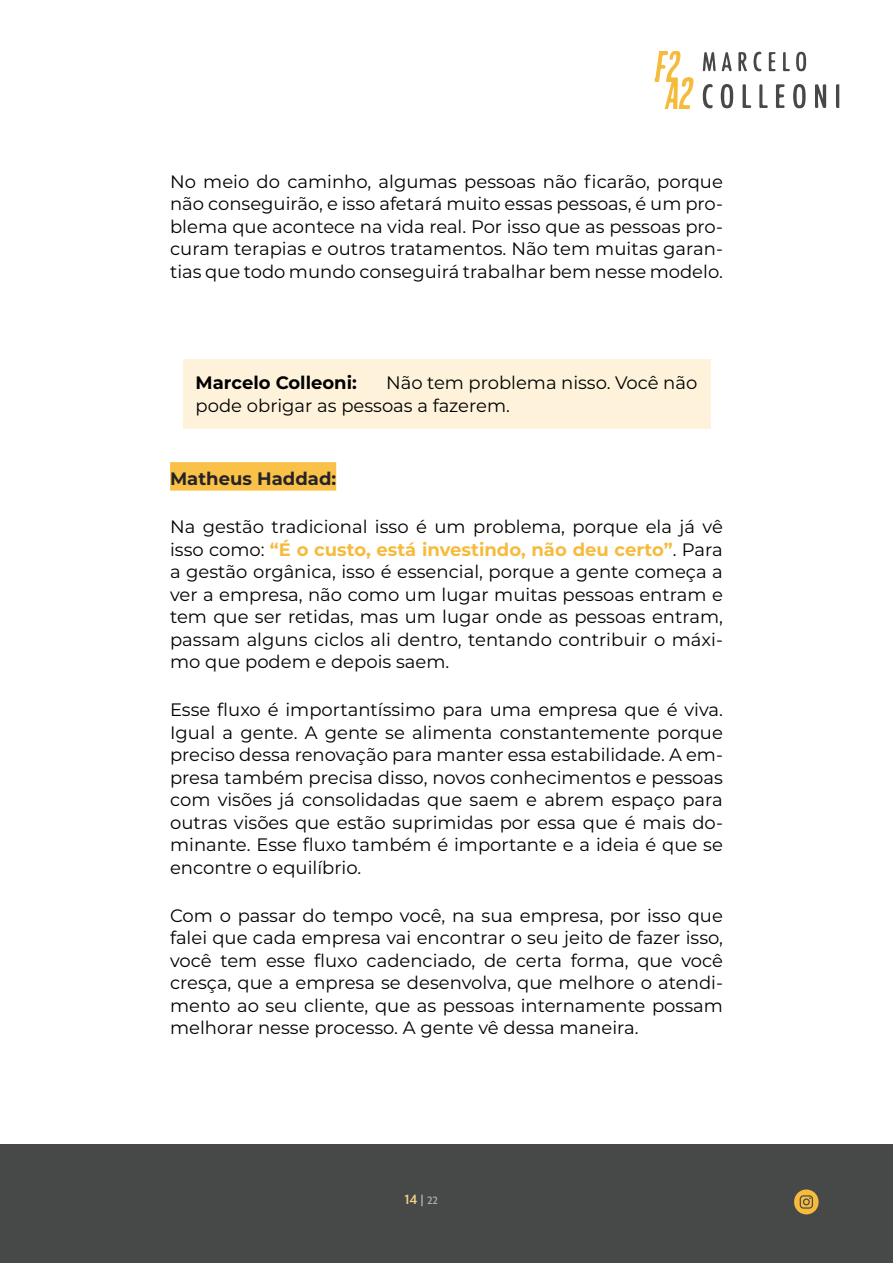
<style>
.page{position:relative;width:893px;height:1263px;background:#fff}
.page>*{position:absolute;margin:0;border:0;box-sizing:border-box;transform-origin:0 0}
.Entrevista_Matheus_H{font:18px/22.5px "Montserrat";color:#000;text-align:justify}
.Entrevista_MARCELO{font:18px/22.5px "Montserrat";color:#000}
.Entrevista_MARCELO-2{font:700 18px "Montserrat";color:#000}
.Entrevista_Matheus_H-2{font:700 18px "Montserrat";color:#252328}
.t1{font:500 15px "Serenity";color:#fad388}
.s1{font-weight:700;color:#f6bb3d}
.s2{color:#b3b0b1}
.s3{font-size:12px;color:#b3b0b1}
</style>
<div class="page">
<div style="left:183px;top:359px;width:527px;height:70px;background:#fef3da"></div>
<div style="left:170px;top:462px;width:166px;height:29px;background:#f9c148"></div>
<div style="left:0;top:1144px;width:893px;height:119px;background:#474949"></div>
<svg style="left:836px;top:84px;width:3px;height:24px"></svg>
<svg style="left:655px;top:51px;width:38px;height:58px"></svg>
<svg style="left:815px;top:84px;width:11px;height:24px"></svg>
<svg style="left:720px;top:84px;width:13px;height:24px"></svg>
<svg style="left:793px;top:84px;width:13px;height:24px"></svg>
<svg style="left:776px;top:84px;width:9px;height:24px"></svg>
<svg style="left:796px;top:52px;width:10px;height:19px"></svg>
<svg style="left:703px;top:84px;width:10px;height:25px"></svg>
<svg style="left:738px;top:52px;width:9px;height:19px"></svg>
<svg style="left:743px;top:84px;width:8px;height:24px"></svg>
<svg style="left:703px;top:52px;width:29px;height:19px"></svg>
<svg style="left:759px;top:84px;width:9px;height:24px"></svg>
<svg style="left:769px;top:52px;width:7px;height:19px"></svg>
<svg style="left:753px;top:51px;width:8px;height:21px"></svg>
<svg style="left:783px;top:52px;width:7px;height:19px"></svg>
<svg style="left:794px;top:1189px;width:25px;height:25px"></svg>
<p class="Entrevista_Matheus_H" style="left:170px;top:169px;width:554px">No meio do caminho, algumas pessoas não ficarão, porque não conseguirão, e isso afetará muito essas pessoas, é um pro&shy;blema que acontece na vida real. Por isso que as pessoas pro&shy;curam terapias e outros tratamentos. Não tem muitas garan&shy;tias que todo mundo conseguirá trabalhar bem nesse modelo.</p>
<p class="Entrevista_MARCELO-2" style="left:196px;top:370px;width:163px">Marcelo Colleoni:</p>
<p class="Entrevista_MARCELO" style="left:196px;top:371px;width:503px;text-indent:190px">Não tem problema nisso. Você não pode obrigar as pessoas a fazerem.</p>
<p class="Entrevista_Matheus_H-2" style="left:170px;top:466px;width:168px">Matheus Haddad:</p>
<p class="Entrevista_Matheus_H" style="left:170px;top:515px;width:554px">Na gestão tradicional isso é um problema, porque ela já vê isso como: <span class="s1">“É o custo, está investindo, não deu certo”</span>. Para a gestão orgânica, isso é essencial, porque a gente começa a ver a empresa, não como um lugar muitas pessoas entram e tem que ser retidas, mas um lugar onde as pessoas entram, passam alguns ciclos ali dentro, tentando contribuir o máxi&shy;mo que podem e depois saem.</p>
<p class="Entrevista_Matheus_H" style="left:170px;top:698px;width:554px">Esse fluxo é importantíssimo para uma empresa que é viva.<br>Igual a gente. A gente se alimenta constantemente porque preciso dessa renovação para manter essa estabilidade. A em&shy;presa também precisa disso, novos conhecimentos e pessoas com visões já consolidadas que saem e abrem espaço para outras visões que estão suprimidas por essa que é mais do&shy;minante. Esse fluxo também é importante e a ideia é que se encontre o equilíbrio.</p>
<p class="Entrevista_Matheus_H" style="left:170px;top:904px;width:554px">Com o passar do tempo você, na sua empresa, por isso que falei que cada empresa vai encontrar o seu jeito de fazer isso, você tem esse fluxo cadenciado, de certa forma, que você cresça, que a empresa se desenvolva, que melhore o atendi&shy;mento ao seu cliente, que as pessoas internamente possam melhorar nesse processo. A gente vê dessa maneira.</p>
<p class="t1" style="left:405px;top:1191px;width:35px">14 <span class="s2">|</span> <span class="s3">22</span></p>
</div>
